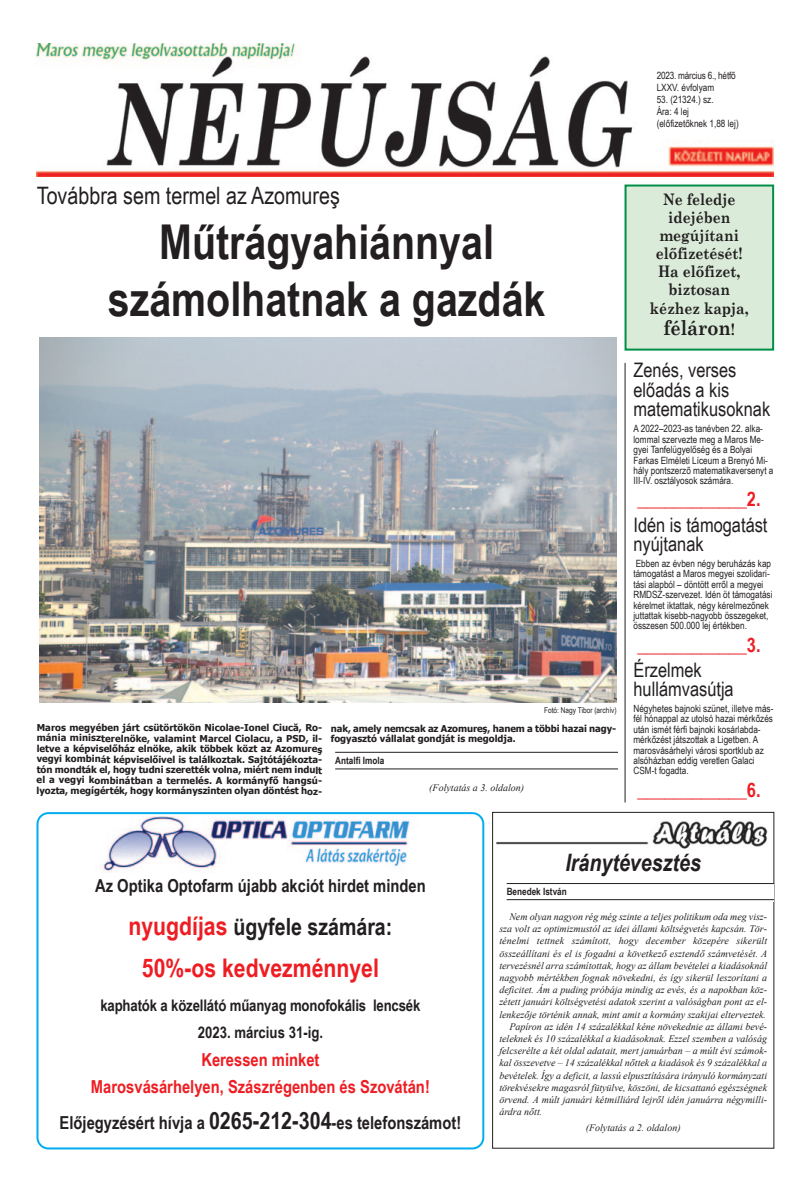
<style>
.page{position:relative;width:811px;height:1191px;background:#fff}
.page>*{position:absolute;margin:0;border:0;box-sizing:border-box;transform-origin:0 0}
.t1{font:700 48px/57.6px "Arial Narrow";color:#231f20;text-align:center}
.t2{font:700 25.7px "Arial Narrow";color:#ee1d23}
.t3{font:24px "Arial Narrow";color:#231f20}
.t4{font:italic 700 24px "Arial Narrow";color:#231f20}
.t5{font:700 23.7px "Arial Narrow";color:#231f20}
.t6{font:700 20.5px "Century Schoolbook";color:#231f20;scale:.88 1}
.t7{font:20px/19.4px "Arial Narrow";color:#231f20}
.t8{font:700 20px "Arial Narrow";color:#ee1d23}
.t9{font:700 17.9px "Arial Narrow";color:#231f20}
.t10{font:700 17.9px/27.4px "Arial Narrow";color:#ee1d23;text-align:center}
.t11{font:700 16px/27.4px "Arial Narrow";letter-spacing:-.01em;color:#231f20;text-align:center}
.t12{font:700 15.9px "Century Schoolbook";color:#231f20;scale:.88 1}
.t13{font:italic 10px/12.2px "Times New Roman";color:#231f20;text-align:justify}
.t14{font:10px/10.4px "Arial Narrow";color:#231f20}
.t15{font:700 10px "Arial Narrow";color:#231f20}
.t16{font:10px "Arial Narrow";letter-spacing:-.02em;color:#231f20}
.t17{font:700 9.5px/10.5px "Tahoma";letter-spacing:-.005em;color:#231f20;text-align:justify}
.t18{font:8px "Arial Narrow";color:#231f20}
.s1{font-size:15.9px}
.s2{font-size:25.7px;color:#ee1d23}
.s3{font-size:23.8px}
</style>
<div class="page">
<div style="left:492px;top:812px;width:282px;height:336px;border:1px solid #231f20"></div>
<img style="left:37px;top:44px;width:737px;height:133px">
<hr style="left:335px;top:768px;width:283px;height:1px;background:#231f20">
<hr style="left:335px;top:752px;width:283px;height:1px;background:#231f20">
<div style="left:506px;top:884px;width:268px;height:17px;background:#fff"></div>
<hr style="left:506px;top:899px;width:268px;height:1px;background:#231f20">
<hr style="left:506px;top:883px;width:268px;height:1px;background:#231f20">
<img style="left:40px;top:338px;width:577px;height:364px">
<img style="left:496px;top:820px;width:271px;height:29px">
<hr style="left:625px;top:363px;width:1px;height:439px;background:#231f20">
<div style="left:626px;top:186px;width:146px;height:162px;background:#daecd9"></div>
<div style="left:624px;top:184px;width:150px;height:166px;border:2px solid #008f46"></div>
<svg style="left:36px;top:812px;width:448px;height:337px"></svg>
<div style="left:48px;top:815px;width:428px;height:59px;background:#fff"></div>
<img style="left:100px;top:816px;width:310px;height:57px">
<p class="t16" style="left:656px;top:69px;width:81px">2023. március 6., hétfő</p>
<p class="t14" style="left:656px;top:82px;width:59px">LXXV. évfolyam</p>
<p class="t14" style="left:656px;top:94px;width:58px">53. (21324.) sz.</p>
<p class="t14" style="left:656px;top:106px;width:34px">Ára: 4 lej</p>
<p class="t14" style="left:656px;top:118px;width:84px">(előfizetőknek 1,88 lej)</p>
<p class="t3" style="left:37px;top:181px;width:305px">Továbbra sem termel az Azomureş</p>
<p class="t1" style="left:108px;top:213px;width:439px">Műtrágyahiánnyal számolhatnak a gazdák</p>
<p class="t18" style="left:544px;top:705px;width:74px">Fotó: Nagy Tibor (archív)</p>
<p class="t17" style="left:37px;top:722px;width:287px">Maros megyében járt csütörtökön Nicolae-Ionel Ciucă, Ro&shy;mánia miniszterelnöke, valamint Marcel Ciolacu, a PSD, il&shy;letve a képviselőház elnöke, akik többek közt az Azomureş vegyi kombinát képviselőivel is találkoztak. Sajtótájékozta&shy;tón mondták el, hogy tudni szerették volna, miért nem indult el a vegyi kombinátban a termelés. A kormányfő hangsú&shy;lyozta, megígérték, hogy kormányszinten olyan döntést hoz-</p>
<p class="t17" style="left:331px;top:723px;width:287px">nak, amely nemcsak az Azomureş, hanem a többi hazai nagy&shy;fogyasztó vállalat gondját is megoldja.</p>
<p class="t15" style="left:335px;top:755px;width:51px">Antalfi Imola</p>
<p class="t13" style="left:429px;top:781px;width:96px">(Folytatás a 3. oldalon)</p>
<p class="t12" style="left:663px;top:189px;width:84px">Ne feledje</p>
<p class="t12" style="left:668px;top:207px;width:72px">idejében</p>
<p class="t12" style="left:660px;top:225px;width:91px">megújítani</p>
<p class="t12" style="left:656px;top:243px;width:100px">előfizetését!</p>
<p class="t12" style="left:658px;top:261px;width:95px">Ha előfizet,</p>
<p class="t12" style="left:668px;top:279px;width:71px">biztosan</p>
<p class="t12" style="left:650px;top:298px;width:114px">kézhez kapja,</p>
<p class="t6" style="left:663px;top:314px;width:83px">féláron<span class="s1">!</span></p>
<p class="t7" style="left:633px;top:360px;width:138px">Zenés, verses előadás a kis matematikusoknak</p>
<p class="t14" style="left:633px;top:423px;width:141px">A 2022–2023-as tanévben 22. alka&shy;lommal szervezte meg a Maros Me&shy;gyei Tanfelügyelőség és a Bolyai Farkas Elméleti Líceum a Brenyó Mi&shy;hály pontszerző matematikaversenyt a III-IV. osztályosok számára.</p>
<p class="t8" style="left:637px;top:488px;width:125px">____________2.</p>
<p class="t7" style="left:633px;top:514px;width:136px">Idén is támogatást nyújtanak</p>
<p class="t14" style="left:633px;top:558px;width:140px">Ebben az évben négy beruházás kap támogatást a Maros megyei szolidari&shy;tási alapból – döntött erről a megyei RMDSZ-szervezet. Idén öt támogatási kérelmet iktattak, négy kérelmezőnek juttattak kisebb-nagyobb összegeket, összesen 500.000 lej értékben.</p>
<p class="t8" style="left:637px;top:633px;width:125px">____________3.</p>
<p class="t7" style="left:633px;top:659px;width:102px">Érzelmek hullámvasútja</p>
<p class="t14" style="left:633px;top:703px;width:141px">Négyhetes bajnoki szünet, illetve más&shy;fél hónappal az utolsó hazai mérkőzés után ismét férfi bajnoki kosárlabda&shy;mérkőzést játszottak a Ligetben. A marosvásárhelyi városi sportklub az alsóházban eddig veretlen Galaci CSM-t fogadta.</p>
<p class="t8" style="left:637px;top:778px;width:125px">____________6.</p>
<p class="t9" style="left:95px;top:875px;width:332px">Az Optika Optofarm újabb akciót hirdet minden</p>
<p class="t5" style="left:128px;top:912px;width:265px"><span class="s2">nyugdíjas</span> ügyfele számára:</p>
<p class="t2" style="left:142px;top:953px;width:238px">50%-os kedvezménnyel</p>
<p class="t11" style="left:100px;top:991px;width:321px">kaphatók a közellátó műanyag monofokális lencsék<br>2023. március 31-ig.</p>
<p class="t10" style="left:91px;top:1045px;width:340px">Keressen minket<br>Marosvásárhelyen, Szászrégenben és Szovátán!</p>
<p class="t9" style="left:60px;top:1112px;width:403px">Előjegyzésért hívja a <span class="s3">0265-212-304</span>-es telefonszámot!</p>
<p class="t4" style="left:565px;top:849px;width:137px">Iránytévesztés</p>
<p class="t13" style="left:499px;top:910px;width:269px;text-indent:10px">Nem olyan nagyon rég még szinte a teljes politikum oda meg visz&shy;sza volt az optimizmustól az idei állami költségvetés kapcsán. Tör&shy;ténelmi tettnek számított, hogy december közepére sikerült összeállítani és el is fogadni a következő esztendő számvetését. A tervezésnél arra számítottak, hogy az állam bevételei a kiadásoknál nagyobb mértékben fognak növekedni, és így sikerül leszorítani a deficitet. Ám a puding próbája mindig az evés, és a napokban köz&shy;zétett januári költségvetési adatok szerint a valóságban pont az el&shy;lenkezője történik annak, mint amit a kormány szakijai elterveztek.</p>
<p class="t13" style="left:499px;top:1020px;width:269px;text-indent:10px">Papíron az idén 14 százalékkal kéne növekednie az állami bevé&shy;teleknek és 10 százalékkal a kiadásoknak. Ezzel szemben a valóság felcserélte a két oldal adatait, mert januárban – a múlt évi számok&shy;kal összevetve – 14 százalékkal nőttek a kiadások és 9 százalékkal a bevételek. Így a deficit, a lassú elpusztítására irányuló kormányzati törekvésekre magasról fütyülve, köszöni, de kicsattanó egészségnek örvend. A múlt januári kétmilliárd lejről idén januárra négymilli&shy;árdra nőtt.</p>
<p class="t15" style="left:506px;top:886px;width:62px">Benedek István</p>
<p class="t13" style="left:586px;top:1121px;width:96px">(Folytatás a 2. oldalon)</p>
</div>
